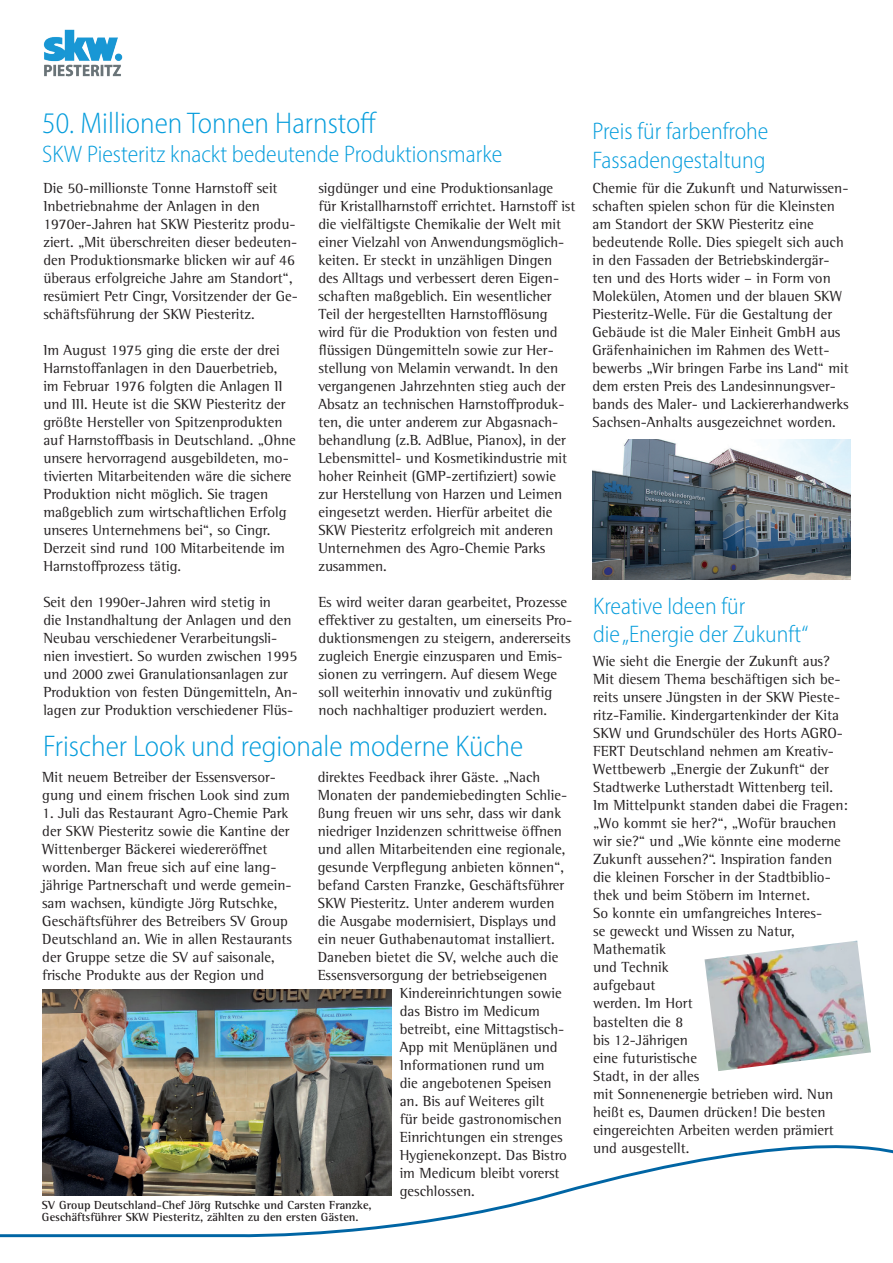
<style>
.page{position:relative;width:893px;height:1263px;background:#fff}
.page>*{position:absolute;margin:0;border:0;box-sizing:border-box;transform-origin:0 0}
.t1{font:300 semi-condensed 30px "Myriad Pro";color:#069ddc}
.t2{font:300 semi-condensed 24px/28.8px "Myriad Pro";color:#069ddc}
.t3{font:15px/18px "Rotis Semi Serif Std";color:#231f20}
.t4{font:700 12px/12px "Rotis Semi Serif Std";color:#231f20}
</style>
<div class="page">
<img style="left:704px;top:941px;width:167px;height:130px">
<img style="left:43px;top:990px;width:348px;height:127px">
<img style="left:43px;top:29px;width:80px;height:48px">
<img style="left:593px;top:439px;width:258px;height:141px">
<svg style="left:0;top:1117px;width:893px;height:121px"></svg>
<h1 class="t1" style="left:42px;top:105px;width:336px">50. Millionen Tonnen Harnstoff</h1>
<h2 class="t2" style="left:42px;top:140px;width:462px">SKW Piesteritz knackt bedeutende Produktionsmarke</h2>
<p class="t3" style="left:43px;top:179px;width:256px">Die 50-millionste Tonne Harnstoff seit Inbetriebnahme der Anlagen in den 1970er-Jahren hat SKW Piesteritz produ&shy;ziert. „Mit überschreiten dieser bedeuten&shy;den Produktionsmarke blicken wir auf 46 überaus erfolgreiche Jahre am Standort“, resümiert Petr Cingr, Vorsitzender der Ge&shy;schäftsführung der SKW Piesteritz.</p>
<p class="t3" style="left:43px;top:341px;width:254px">Im August 1975 ging die erste der drei Harnstoffanlagen in den Dauerbetrieb, im Februar 1976 folgten die Anlagen II und III. Heute ist die SKW Piesteritz der größte Hersteller von Spitzenprodukten auf Harnstoffbasis in Deutschland. „Ohne unsere hervorragend ausgebildeten, mo&shy;tivierten Mitarbeitenden wäre die sichere Produktion nicht möglich. Sie tragen maßgeblich zum wirtschaftlichen Erfolg unseres Unternehmens bei“, so Cingr.<br>Derzeit sind rund 100 Mitarbeitende im Harnstoffprozess tätig.</p>
<p class="t3" style="left:43px;top:593px;width:256px">Seit den 1990er-Jahren wird stetig in<br>die Instandhaltung der Anlagen und den Neubau verschiedener Verarbeitungsli&shy;nien investiert. So wurden zwischen 1995 und 2000 zwei Granulationsanlagen zur Produktion von festen Düngemitteln, An&shy;lagen zur Produktion verschiedener Flüs-</p>
<h2 class="t2" style="left:592px;top:117px;width:177px">Preis für farbenfrohe<br>Fassadengestaltung</h2>
<p class="t3" style="left:592px;top:179px;width:258px">Chemie für die Zukunft und Naturwissen&shy;schaften spielen schon für die Kleinsten am Standort der SKW Piesteritz eine bedeutende Rolle. Dies spiegelt sich auch in den Fassaden der Betriebskindergär&shy;ten und des Horts wider – in Form von Molekülen, Atomen und der blauen SKW Piesteritz-Welle. Für die Gestaltung der Gebäude ist die Maler Einheit GmbH aus Gräfenhainichen im Rahmen des Wett&shy;bewerbs „Wir bringen Farbe ins Land“ mit dem ersten Preis des Landesinnungsver&shy;bands des Maler- und Lackiererhandwerks Sachsen-Anhalts ausgezeichnet worden.</p>
<p class="t3" style="left:318px;top:179px;width:258px">sigdünger und eine Produktionsanlage<br>für Kristallharnstoff errichtet. Harnstoff ist die vielfältigste Chemikalie der Welt mit einer Vielzahl von Anwendungsmöglich&shy;keiten. Er steckt in unzähligen Dingen des Alltags und verbessert deren Eigen&shy;schaften maßgeblich. Ein wesentlicher Teil der hergestellten Harnstofflösung wird für die Produktion von festen und flüssigen Düngemitteln sowie zur Her&shy;stellung von Melamin verwandt. In den vergangenen Jahrzehnten stieg auch der Absatz an technischen Harnstoffproduk&shy;ten, die unter anderem zur Abgasnach&shy;behandlung (z.B. AdBlue, Pianox), in der Lebensmittel- und Kosmetikindustrie mit hoher Reinheit (GMP-zertifiziert) sowie zur Herstellung von Harzen und Leimen eingesetzt werden. Hierfür arbeitet die SKW Piesteritz erfolgreich mit anderen Unternehmen des Agro-Chemie Parks zusammen.</p>
<p class="t3" style="left:318px;top:593px;width:255px">Es wird weiter daran gearbeitet, Prozesse effektiver zu gestalten, um einerseits Pro&shy;duktionsmengen zu steigern, andererseits zugleich Energie einzusparen und Emis&shy;sionen zu verringern. Auf diesem Wege soll weiterhin innovativ und zukünftig noch nachhaltiger produziert werden.</p>
<h2 class="t2" style="left:593px;top:591px;width:217px">Kreative Ideen für<br>die „Energie der Zukunft“</h2>
<p class="t3" style="left:593px;top:652px;width:256px">Wie sieht die Energie der Zukunft aus?<br>Mit diesem Thema beschäftigen sich be&shy;reits unsere Jüngsten in der SKW Pieste&shy;ritz-Familie. Kindergartenkinder der Kita<br>SKW und Grundschüler des Horts AGRO-<br>FERT Deutschland nehmen am Kreativ-<br>Wettbewerb „Energie der Zukunft“ der<br>Stadtwerke Lutherstadt Wittenberg teil.<br>Im Mittelpunkt standen dabei die Fragen: „Wo kommt sie her?“, „Wofür brauchen wir sie?“ und „Wie könnte eine moderne<br>Zukunft aussehen?“. Inspiration fanden die kleinen Forscher in der Stadtbiblio&shy;thek und beim Stöbern im Internet.<br>So konnte ein umfangreiches Interes-<br>se geweckt und Wissen zu Natur,<br>Mathematik<br>und Technik<br>aufgebaut<br>werden. Im Hort<br>bastelten die 8<br>bis 12-Jährigen<br>eine futuristische<br>Stadt, in der alles<br>mit Sonnenenergie betrieben wird. Nun heißt es, Daumen drücken! Die besten eingereichten Arbeiten werden prämiert und ausgestellt.</p>
<h1 class="t1" style="left:43px;top:728px;width:482px">Frischer Look und regionale moderne Küche</h1>
<p class="t3" style="left:42px;top:768px;width:249px">Mit neuem Betreiber der Essensversor&shy;gung und einem frischen Look sind zum</p>
<p class="t3" style="left:42px;top:804px;width:251px">1. Juli das Restaurant Agro-Chemie Park der SKW Piesteritz sowie die Kantine der Wittenberger Bäckerei wiedereröffnet worden. Man freue sich auf eine lang&shy;jährige Partnerschaft und werde gemein&shy;sam wachsen, kündigte Jörg Rutschke, Geschäftsführer des Betreibers SV Group Deutschland an. Wie in allen Restaurants der Gruppe setze die SV auf saisonale, frische Produkte aus der Region und</p>
<p class="t3" style="left:318px;top:768px;width:224px">direktes Feedback ihrer Gäste. „Nach</p>
<p class="t3" style="left:318px;top:786px;width:251px">Monaten der pandemiebedingten Schlie-</p>
<p class="t3" style="left:318px;top:804px;width:245px">ßung freuen wir uns sehr, dass wir dank</p>
<p class="t3" style="left:318px;top:822px;width:245px">niedriger Inzidenzen schrittweise öffnen</p>
<p class="t3" style="left:318px;top:840px;width:249px">und allen Mitarbeitenden eine regionale,</p>
<p class="t3" style="left:318px;top:858px;width:248px">gesunde Verpflegung anbieten können“,</p>
<p class="t3" style="left:318px;top:876px;width:248px">befand Carsten Franzke, Geschäftsführer</p>
<p class="t3" style="left:318px;top:894px;width:238px">SKW Piesteritz. Unter anderem wurden</p>
<p class="t3" style="left:318px;top:912px;width:240px">die Ausgabe modernisiert, Displays und</p>
<p class="t3" style="left:318px;top:930px;width:238px">ein neuer Guthabenautomat installiert.</p>
<p class="t3" style="left:318px;top:948px;width:242px">Daneben bietet die SV, welche auch die</p>
<p class="t3" style="left:318px;top:966px;width:231px">Essensversorgung der betriebseigenen</p>
<p class="t3" style="left:400px;top:984px;width:164px">Kindereinrichtungen sowie</p>
<p class="t3" style="left:400px;top:1002px;width:142px">das Bistro im Medicum</p>
<p class="t3" style="left:400px;top:1020px;width:166px">betreibt, eine Mittagstisch-</p>
<p class="t3" style="left:400px;top:1038px;width:159px">App mit Menüplänen und</p>
<p class="t3" style="left:400px;top:1056px;width:146px">Informationen rund um</p>
<p class="t3" style="left:400px;top:1074px;width:153px">die angebotenen Speisen</p>
<p class="t3" style="left:400px;top:1092px;width:146px">an. Bis auf Weiteres gilt</p>
<p class="t3" style="left:400px;top:1110px;width:164px">für beide gastronomischen</p>
<p class="t3" style="left:400px;top:1128px;width:164px">Einrichtungen ein strenges</p>
<p class="t3" style="left:400px;top:1146px;width:169px">Hygienekonzept. Das Bistro</p>
<p class="t3" style="left:400px;top:1164px;width:161px">im Medicum bleibt vorerst</p>
<p class="t3" style="left:400px;top:1182px;width:77px">geschlossen.</p>
<p class="t4" style="left:42px;top:1199px;width:331px">SV Group Deutschland-Chef Jörg Rutschke und Carsten Franzke,<br>Geschäftsführer SKW Piesteritz, zählten zu den ersten Gästen.</p>
</div>
